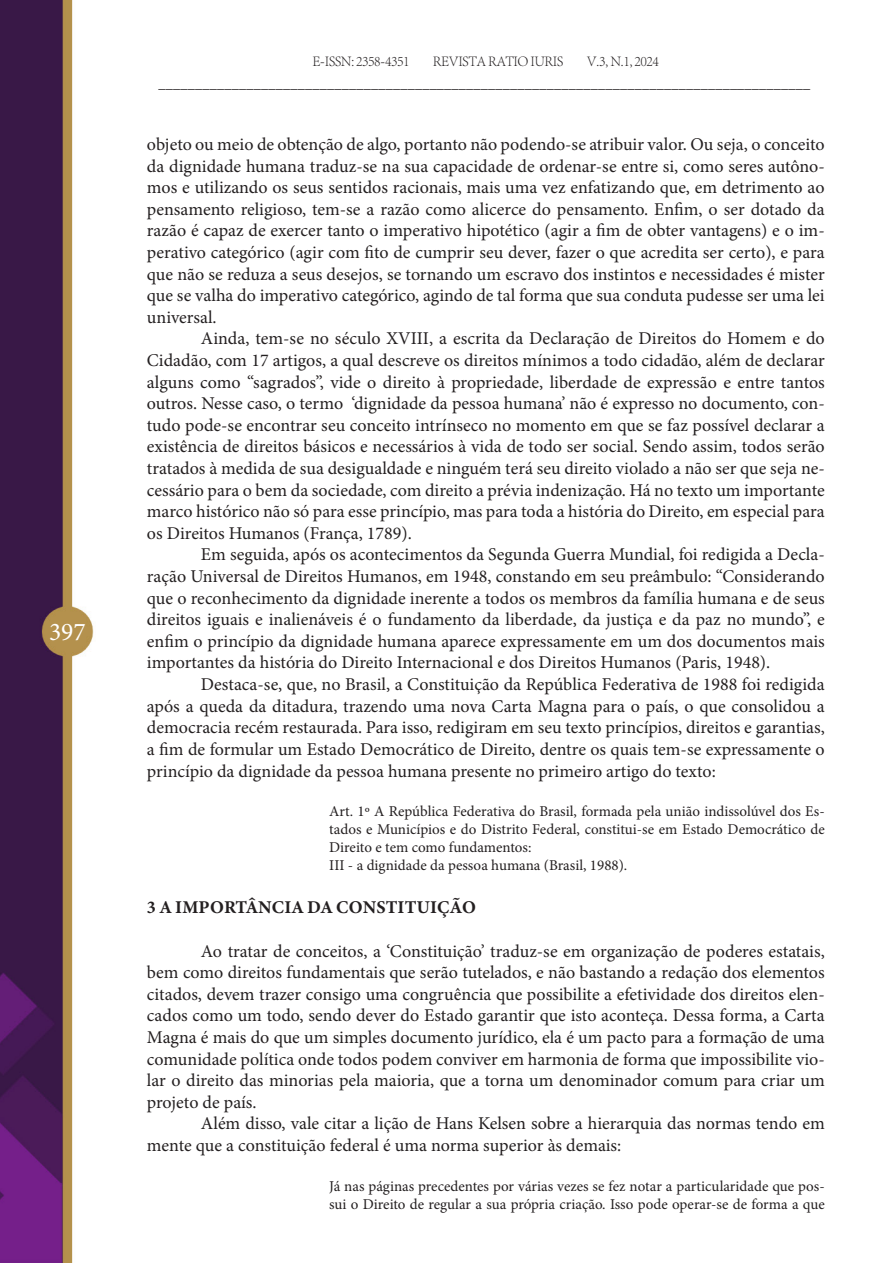
<style>
.page{position:relative;width:893px;height:1263px;background:#fff}
.page>*{position:absolute;margin:0;border:0;box-sizing:border-box;transform-origin:0 0}
.t1{font:25.5px "Minion Pro";color:#fff}
.t2{font:18px/21.6px "Minion Pro";color:#231f20;text-align:justify}
.t3{font:18px "Minion Variable Concept";letter-spacing:.01em;color:#231f20}
.t4{font:15px/18px "Minion Pro";color:#231f20;text-align:justify}
.t5{font:300 15px "Adobe Song Std";letter-spacing:-.04em;color:#231f20;scale:.95 1}
</style>
<div class="page">
<img style="left:0;top:0;width:94px;height:1263px">
<p class="t1" style="left:49px;top:614px;width:38px">397</p>
<p class="t5" style="left:312px;top:52px;width:104px">E-ISSN: 2358-4351</p>
<p class="t5" style="left:433px;top:52px;width:139px">REVISTA RATIO IURIS</p>
<p class="t5" style="left:587px;top:52px;width:78px">V.3, N.1, 2024</p>
<p class="t5" style="left:159px;top:75px;width:687px">_________________________________________________________________________________________</p>
<p class="t2" style="left:147px;top:134px;width:679px">objeto ou meio de obtenção de algo, portanto não podendo-se atribuir valor. Ou seja, o conceito da dignidade humana traduz-se na sua capacidade de ordenar-se entre si, como seres autôno&shy;mos e utilizando os seus sentidos racionais, mais uma vez enfatizando que, em detrimento ao pensamento religioso, tem-se a razão como alicerce do pensamento. Enfim, o ser dotado da razão é capaz de exercer tanto o imperativo hipotético (agir a fim de obter vantagens) e o im&shy;perativo categórico (agir com fito de cumprir seu dever, fazer o que acredita ser certo), e para que não se reduza a seus desejos, se tornando um escravo dos instintos e necessidades é mister que se valha do imperativo categórico, agindo de tal forma que sua conduta pudesse ser uma lei universal.</p>
<p class="t2" style="left:147px;top:328px;width:679px;text-indent:54px">Ainda, tem-se no século XVIII, a escrita da Declaração de Direitos do Homem e do Cidadão, com 17 artigos, a qual descreve os direitos mínimos a todo cidadão, além de declarar alguns como “sagrados”, vide o direito à propriedade, liberdade de expressão e entre tantos outros. Nesse caso, o termo ‘dignidade da pessoa humana’ não é expresso no documento, con&shy;tudo pode-se encontrar seu conceito intrínseco no momento em que se faz possível declarar a existência de direitos básicos e necessários à vida de todo ser social. Sendo assim, todos serão tratados à medida de sua desigualdade e ninguém terá seu direito violado a não ser que seja ne&shy;cessário para o bem da sociedade, com direito a prévia indenização. Há no texto um importante marco histórico não só para esse princípio, mas para toda a história do Direito, em especial para os Direitos Humanos (França, 1789).</p>
<p class="t2" style="left:147px;top:544px;width:679px;text-indent:54px">Em seguida, após os acontecimentos da Segunda Guerra Mundial, foi redigida a Decla&shy;ração Universal de Direitos Humanos, em 1948, constando em seu preâmbulo: “Considerando que o reconhecimento da dignidade inerente a todos os membros da família humana e de seus direitos iguais e inalienáveis é o fundamento da liberdade, da justiça e da paz no mundo”, e enfim o princípio da dignidade humana aparece expressamente em um dos documentos mais importantes da história do Direito Internacional e dos Direitos Humanos (Paris, 1948).</p>
<p class="t2" style="left:147px;top:674px;width:679px;text-indent:54px">Destaca-se, que, no Brasil, a Constituição da República Federativa de 1988 foi redigida após a queda da ditadura, trazendo uma nova Carta Magna para o país, o que consolidou a democracia recém restaurada. Para isso, redigiram em seu texto princípios, direitos e garantias, a fim de formular um Estado Democrático de Direito, dentre os quais tem-se expressamente o princípio da dignidade da pessoa humana presente no primeiro artigo do texto:</p>
<p class="t4" style="left:329px;top:802px;width:497px">Art. 1º A República Federativa do Brasil, formada pela união indissolúvel dos Es&shy;tados e Municípios e do Distrito Federal, constitui-se em Estado Democrático de Direito e tem como fundamentos:</p>
<p class="t4" style="left:329px;top:856px;width:300px">III - a dignidade da pessoa humana (Brasil, 1988).</p>
<p class="t3" style="left:147px;top:895px;width:330px">3 A IMPORTÂNCIA DA CONSTITUIÇÃO</p>
<p class="t2" style="left:147px;top:940px;width:679px;text-indent:54px">Ao tratar de conceitos, a ‘Constituição’ traduz-se em organização de poderes estatais, bem como direitos fundamentais que serão tutelados, e não bastando a redação dos elementos citados, devem trazer consigo uma congruência que possibilite a efetividade dos direitos elen&shy;cados como um todo, sendo dever do Estado garantir que isto aconteça. Dessa forma, a Carta Magna é mais do que um simples documento jurídico, ela é um pacto para a formação de uma comunidade política onde todos podem conviver em harmonia de forma que impossibilite vio&shy;lar o direito das minorias pela maioria, que a torna um denominador comum para criar um projeto de país.</p>
<p class="t2" style="left:147px;top:1113px;width:679px;text-indent:54px">Além disso, vale citar a lição de Hans Kelsen sobre a hierarquia das normas tendo em mente que a constituição federal é uma norma superior às demais:</p>
<p class="t4" style="left:329px;top:1177px;width:497px">Já nas páginas precedentes por várias vezes se fez notar a particularidade que pos&shy;sui o Direito de regular a sua própria criação. Isso pode operar-se de forma a que</p>
</div>
